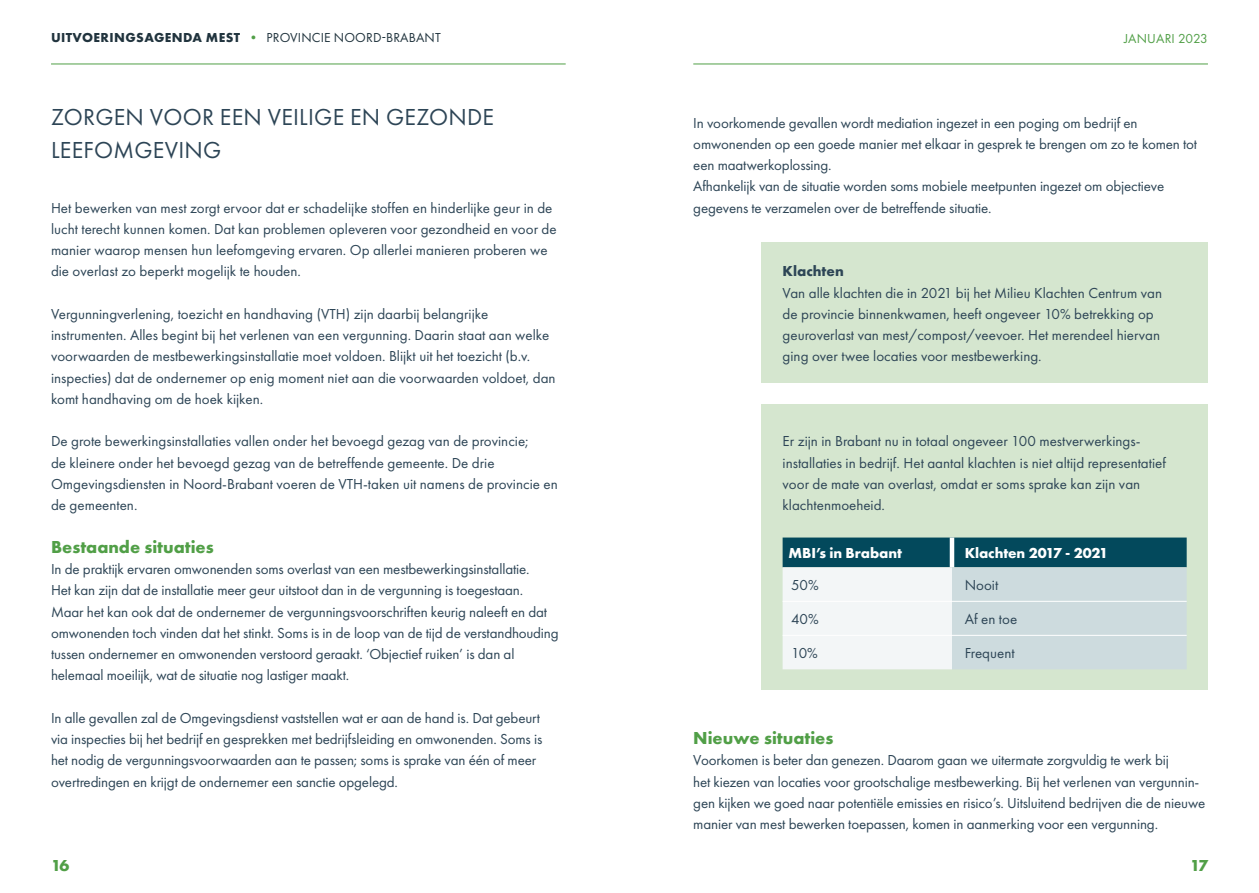
<style>
.page{position:relative;width:1259px;height:893px;background:#fff}
.page>*{position:absolute;margin:0;border:0;box-sizing:border-box;transform-origin:0 0}
.H2_Kop{font:24px/33px "Futura PT";letter-spacing:.01em;color:#2d4556}
.H3_tussenkop_groen{font:700 18px "Futura PT";color:#519f47}
.t1{font:700 16.5px "Futura PT";color:#519f47}
.plattetekst{font:15px/21.3px "Futura PT";letter-spacing:-.01em;color:#2d4556}
.t2{font:700 15px "Futura PT";letter-spacing:-.005em;color:#fff}
.plattetekst__tabel{font:15px "Futura PT";color:#2d4556}
.H4_tussenkop__donker{font:700 15px "Futura PT";color:#2d4556}
.t3{font:13.5px "Futura PT";letter-spacing:.01em;color:#21343e}
.t4{font:13.5px "Futura PT";letter-spacing:.01em;color:#519f47}
.s1{font-weight:700}
.s2{color:#519f47}
</style>
<div class="page">
<hr style="left:51px;top:64px;width:515px;height:1px;background:#519f47">
<hr style="left:693px;top:64px;width:515px;height:1px;background:#519f47">
<div style="left:761px;top:242px;width:447px;height:141px;background:#d5e6cf"></div>
<div style="left:761px;top:404px;width:447px;height:286px;background:#d5e6cf"></div>
<svg style="left:782px;top:537px;width:404px;height:132px"></svg>
<div style="left:949px;top:537px;width:5px;height:30px;background:#fff"></div>
<hr style="left:782px;top:601px;width:170px;height:1px;background:#fff">
<hr style="left:952px;top:601px;width:234px;height:1px;background:#fff">
<hr style="left:782px;top:635px;width:170px;height:1px;background:#fff">
<hr style="left:952px;top:635px;width:234px;height:1px;background:#fff">
<p class="t3" style="left:51px;top:30px;width:391px"><span class="s1">UITVOERINGSAGENDA MEST</span> <span class="s2">•</span> PROVINCIE NOORD-BRABANT</p>
<h2 class="H2_Kop" style="left:51px;top:100px;width:444px">ZORGEN VOOR EEN VEILIGE EN GEZONDE<br>LEEFOMGEVING</h2>
<p class="plattetekst" style="left:51px;top:197px;width:507px">Het bewerken van mest zorgt ervoor dat er schadelijke stoffen en hinderlijke geur in de lucht terecht kunnen komen. Dat kan problemen opleveren voor gezondheid en voor de manier waarop mensen hun leefomgeving ervaren. Op allerlei manieren proberen we die overlast zo beperkt mogelijk te houden.</p>
<p class="plattetekst" style="left:51px;top:303px;width:506px">Vergunningverlening, toezicht en handhaving (VTH) zijn daarbij belangrijke instrumenten. Alles begint bij het verlenen van een vergunning. Daarin staat aan welke voorwaarden de mestbewerkingsinstallatie moet voldoen. Blijkt uit het toezicht (b.v. inspecties) dat de ondernemer op enig moment niet aan die voorwaarden voldoet, dan komt handhaving om de hoek kijken.</p>
<p class="plattetekst" style="left:51px;top:431px;width:508px">De grote bewerkingsinstallaties vallen onder het bevoegd gezag van de provincie;<br>de kleinere onder het bevoegd gezag van de betreffende gemeente. De drie Omgevingsdiensten in Noord-Brabant voeren de VTH-taken uit namens de provincie en de gemeenten.</p>
<h3 class="H3_tussenkop_groen" style="left:51px;top:535px;width:164px">Bestaande situaties</h3>
<p class="plattetekst" style="left:51px;top:558px;width:509px">In de praktijk ervaren omwonenden soms overlast van een mestbewerkingsinstallatie.<br>Het kan zijn dat de installatie meer geur uitstoot dan in de vergunning is toegestaan.<br>Maar het kan ook dat de ondernemer de vergunningsvoorschriften keurig naleeft en dat omwonenden toch vinden dat het stinkt. Soms is in de loop van de tijd de verstandhouding tussen ondernemer en omwonenden verstoord geraakt. ‘Objectief ruiken’ is dan al helemaal moeilijk, wat de situatie nog lastiger maakt.</p>
<p class="plattetekst" style="left:51px;top:707px;width:493px">In alle gevallen zal de Omgevingsdienst vaststellen wat er aan de hand is. Dat gebeurt via inspecties bij het bedrijf en gesprekken met bedrijfsleiding en omwonenden. Soms is het nodig de vergunningsvoorwaarden aan te passen; soms is sprake van één of meer overtredingen en krijgt de ondernemer een sanctie opgelegd.</p>
<p class="t4" style="left:1124px;top:30px;width:85px">JANUARI 2023</p>
<p class="plattetekst" style="left:693px;top:112px;width:505px">In voorkomende gevallen wordt mediation ingezet in een poging om bedrijf en omwonenden op een goede manier met elkaar in gesprek te brengen om zo te komen tot een maatwerkoplossing.<br>Afhankelijk van de situatie worden soms mobiele meetpunten ingezet om objectieve gegevens te verzamelen over de betreffende situatie.</p>
<h4 class="H4_tussenkop__donker" style="left:782px;top:262px;width:63px">Klachten</h4>
<p class="plattetekst" style="left:782px;top:282px;width:381px">Van alle klachten die in 2021 bij het Milieu Klachten Centrum van de provincie binnenkwamen, heeft ongeveer 10% betrekking op geuroverlast van mest/compost/veevoer. Het merendeel hiervan ging over twee locaties voor mestbewerking.</p>
<p class="plattetekst" style="left:782px;top:431px;width:385px">Er zijn in Brabant nu in totaal ongeveer 100 mestverwerkings&shy;installaties in bedrijf. Het aantal klachten is niet altijd representatief voor de mate van overlast, omdat er soms sprake kan zijn van klachtenmoeheid.</p>
<h3 class="t2" style="left:788px;top:543px;width:115px">MBI’s in Brabant</h3>
<h3 class="t2" style="left:964px;top:543px;width:145px">Klachten 2017 - 2021</h3>
<p class="plattetekst__tabel" style="left:791px;top:576px;width:29px">50%</p>
<p class="plattetekst__tabel" style="left:964px;top:576px;width:35px">Nooit</p>
<p class="plattetekst__tabel" style="left:791px;top:610px;width:29px">40%</p>
<p class="plattetekst__tabel" style="left:964px;top:610px;width:54px">Af en toe</p>
<p class="plattetekst__tabel" style="left:791px;top:644px;width:28px">10%</p>
<p class="plattetekst__tabel" style="left:964px;top:644px;width:51px">Frequent</p>
<h3 class="H3_tussenkop_groen" style="left:693px;top:726px;width:142px">Nieuwe situaties</h3>
<p class="plattetekst" style="left:693px;top:750px;width:513px">Voorkomen is beter dan genezen. Daarom gaan we uitermate zorgvuldig te werk bij<br>het kiezen van locaties voor grootschalige mestbewerking. Bij het verlenen van vergunnin&shy;gen kijken we goed naar potentiële emissies en risico’s. Uitsluitend bedrijven die de nieuwe manier van mest bewerken toepassen, komen in aanmerking voor een vergunning.</p>
<p class="t1" style="left:51px;top:855px;width:20px">16</p>
<p class="t1" style="left:1190px;top:855px;width:19px">17</p>
</div>
